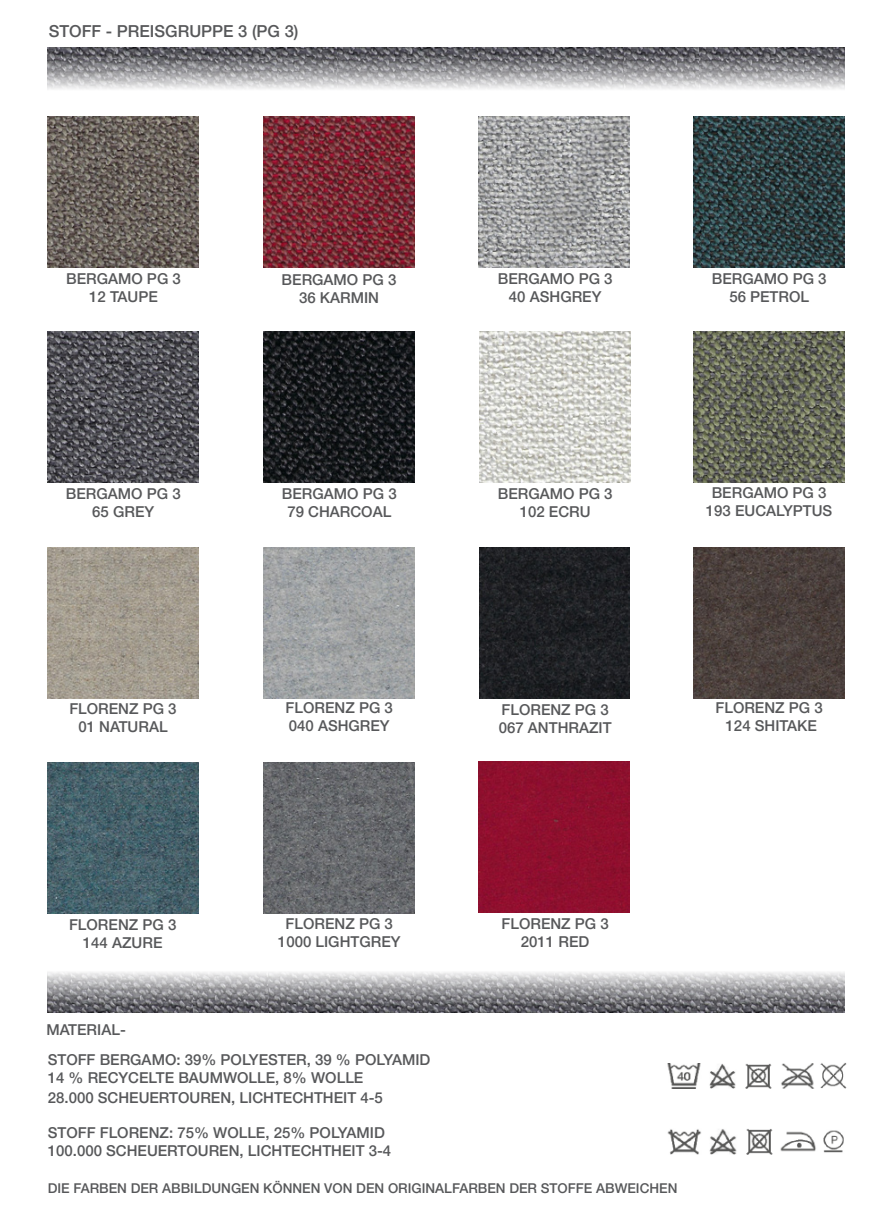
<style>
.page{position:relative;width:893px;height:1212px;background:#fff}
.page>*{position:absolute;margin:0;border:0;box-sizing:border-box;transform-origin:0 0}
.t1{font:500 16.5px "Helvetica Neue LT";color:#57585a}
.t2{font:500 15px/18px "Helvetica Neue LT";color:#57585a;text-align:center}
.t3{font:500 13.5px "Helvetica Neue LT";color:#57585a}
</style>
<div class="page">
<img style="left:48px;top:117px;width:151px;height:151px">
<img style="left:263px;top:116px;width:151px;height:151px">
<img style="left:479px;top:117px;width:151px;height:151px">
<img style="left:694px;top:117px;width:151px;height:151px">
<img style="left:48px;top:332px;width:151px;height:151px">
<img style="left:264px;top:332px;width:151px;height:151px">
<img style="left:48px;top:48px;width:290px;height:41px">
<img style="left:338px;top:48px;width:140px;height:41px">
<img style="left:478px;top:48px;width:222px;height:41px">
<img style="left:700px;top:48px;width:144px;height:41px">
<img style="left:479px;top:332px;width:151px;height:151px">
<img style="left:694px;top:332px;width:151px;height:151px">
<img style="left:48px;top:547px;width:151px;height:151px">
<img style="left:264px;top:547px;width:151px;height:151px">
<img style="left:479px;top:547px;width:151px;height:151px">
<img style="left:693px;top:548px;width:151px;height:151px">
<img style="left:47px;top:762px;width:151px;height:151px">
<img style="left:264px;top:762px;width:151px;height:151px">
<div style="left:479px;top:762px;width:151px;height:150px;background:#8f0f2e"></div>
<img style="left:820px;top:1063px;width:27px;height:25px">
<img style="left:745px;top:1063px;width:69px;height:26px">
<img style="left:667px;top:1063px;width:69px;height:26px">
<img style="left:554px;top:972px;width:290px;height:40px">
<img style="left:414px;top:972px;width:140px;height:40px">
<img style="left:192px;top:972px;width:222px;height:40px">
<img style="left:48px;top:972px;width:144px;height:40px">
<img style="left:823px;top:1130px;width:21px;height:23px">
<img style="left:746px;top:1129px;width:70px;height:25px">
<img style="left:667px;top:1129px;width:70px;height:25px">
<p class="t1" style="left:49px;top:21px;width:251px">STOFF - PREISGRUPPE 3 (PG 3)</p>
<p class="t2" style="left:66px;top:269px;width:116px">BERGAMO PG 3<br>12 TAUPE</p>
<p class="t2" style="left:282px;top:270px;width:116px">BERGAMO PG 3<br>36 KARMIN</p>
<p class="t2" style="left:498px;top:269px;width:116px">BERGAMO PG 3<br>40 ASHGREY</p>
<p class="t2" style="left:712px;top:269px;width:116px">BERGAMO PG 3<br>56 PETROL</p>
<p class="t2" style="left:66px;top:484px;width:116px">BERGAMO PG 3<br>65 GREY</p>
<p class="t2" style="left:282px;top:484px;width:116px">BERGAMO PG 3<br>79 CHARCOAL</p>
<p class="t2" style="left:498px;top:484px;width:116px">BERGAMO PG 3<br>102 ECRU</p>
<p class="t2" style="left:706px;top:483px;width:128px">BERGAMO PG 3<br>193 EUCALYPTUS</p>
<p class="t2" style="left:69px;top:700px;width:109px">FLORENZ PG 3<br>01 NATURAL</p>
<p class="t2" style="left:286px;top:699px;width:109px;text-align:left">FLORENZ PG 3<br>040 ASHGREY</p>
<p class="t2" style="left:499px;top:700px;width:114px;text-align:left">FLORENZ PG 3<br>067 ANTHRAZIT</p>
<p class="t2" style="left:715px;top:699px;width:109px">FLORENZ PG 3<br>124 SHITAKE</p>
<p class="t2" style="left:69px;top:915px;width:109px">FLORENZ PG 3<br>144 AZURE</p>
<p class="t2" style="left:278px;top:914px;width:124px">FLORENZ PG 3<br>1000 LIGHTGREY</p>
<p class="t2" style="left:501px;top:914px;width:109px">FLORENZ PG 3<br>2011 RED</p>
<p class="t2" style="left:46px;top:1020px;width:81px">MATERIAL-</p>
<p class="t2" style="left:48px;top:1051px;width:384px;text-align:left">STOFF BERGAMO: 39% POLYESTER, 39 % POLYAMID<br>14 % RECYCELTE BAUMWOLLE, 8% WOLLE</p>
<p class="t2" style="left:48px;top:1089px;width:337px">28.000 SCHEUERTOUREN, LICHTECHTHEIT 4-5</p>
<p class="t2" style="left:48px;top:1123px;width:345px;text-align:left">STOFF FLORENZ: 75% WOLLE, 25% POLYAMID<br>100.000 SCHEUERTOUREN, LICHTECHTHEIT 3-4</p>
<p class="t3" style="left:48px;top:1180px;width:631px">DIE FARBEN DER ABBILDUNGEN KÖNNEN VON DEN ORIGINALFARBEN DER STOFFE ABWEICHEN</p>
</div>
